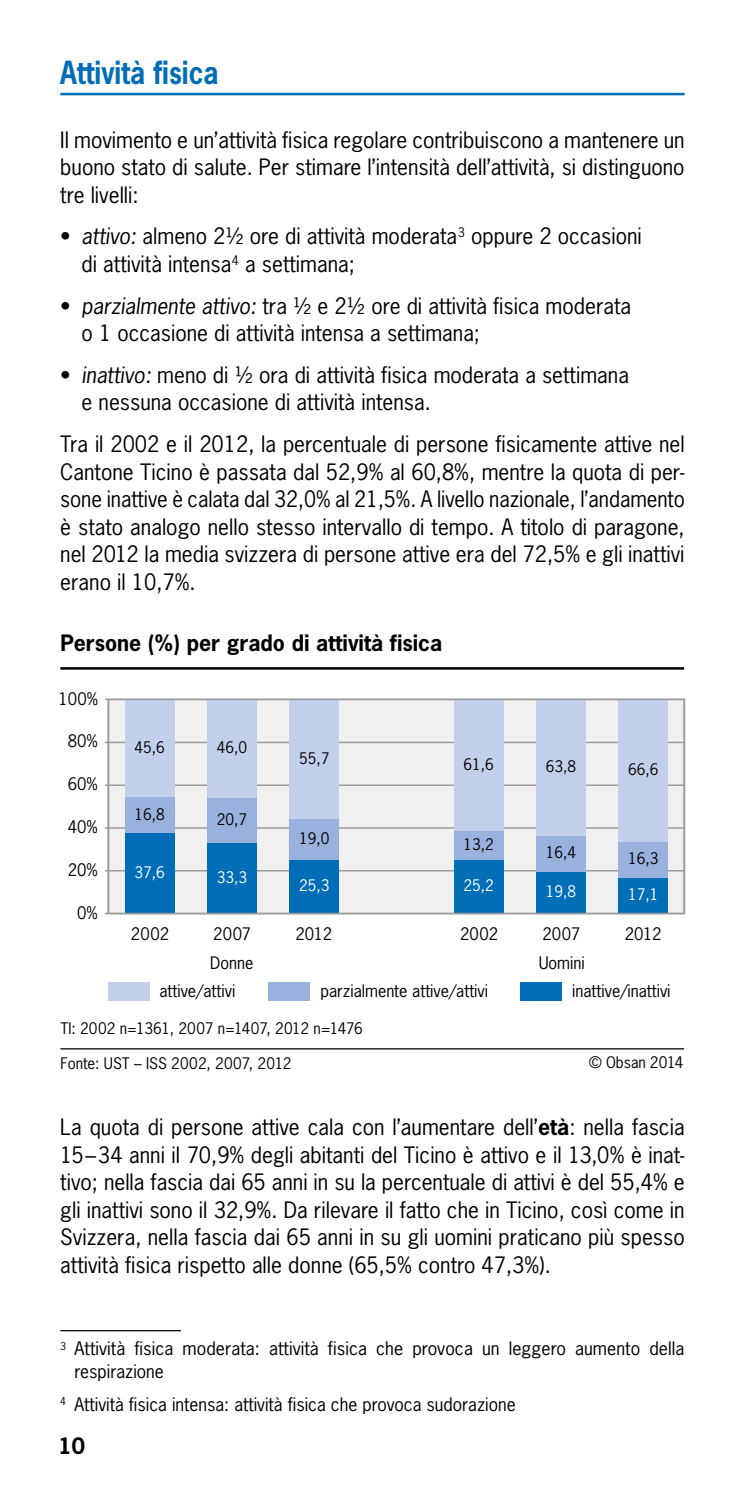
<style>
.page{position:relative;width:745px;height:1489px;background:#fff}
.page>*{position:absolute;margin:0;border:0;box-sizing:border-box;transform-origin:0 0}
.Kopftitel_-mit_Linie{font:700 30px "News Gothic Std";color:#006db7;scale:.88 1}
.Grundtext{font:21.25px/27.5px "News Gothic Std";color:#000;text-align:justify}
.grundtext_einzug_1{font:21.25px/27.5px "News Gothic Std";color:#000}
.t1{font:700 21.25px "News Gothic Std";color:#000}
.Fussnote{font:17.5px/22.5px "News Gothic Std";color:#000}
.t2{font:16.25px "News Gothic Std";color:#000}
.t3{font:15px "News Gothic Std";color:#000}
.t4{font:15px "News Gothic Std";color:#fff}
.s1{font-style:italic}
.s2{font-weight:700}
</style>
<div class="page">
<hr style="left:60px;top:1329px;width:121px;height:2px;background:#000">
<div style="left:105px;top:700px;width:579px;height:215px;background:#f0f0f0"></div>
<hr style="left:108px;top:870px;width:576px;height:1px;background:#9c9d9d">
<hr style="left:108px;top:827px;width:576px;height:1px;background:#9c9d9d">
<hr style="left:108px;top:784px;width:576px;height:2px;background:#9c9d9d">
<hr style="left:108px;top:741px;width:576px;height:2px;background:#9c9d9d">
<div style="left:125px;top:833px;width:49px;height:80px;background:#006db7"></div>
<div style="left:125px;top:797px;width:49px;height:36px;background:#98b1dd"></div>
<div style="left:125px;top:699px;width:49px;height:98px;background:#c3cfeb"></div>
<div style="left:207px;top:842px;width:49px;height:71px;background:#006db7"></div>
<div style="left:207px;top:798px;width:49px;height:44px;background:#98b1dd"></div>
<div style="left:207px;top:699px;width:49px;height:99px;background:#c3cfeb"></div>
<div style="left:289px;top:859px;width:50px;height:54px;background:#006db7"></div>
<div style="left:289px;top:818px;width:50px;height:41px;background:#98b1dd"></div>
<div style="left:289px;top:699px;width:50px;height:119px;background:#c3cfeb"></div>
<div style="left:454px;top:859px;width:49px;height:54px;background:#006db7"></div>
<div style="left:454px;top:831px;width:49px;height:28px;background:#98b1dd"></div>
<div style="left:454px;top:699px;width:49px;height:132px;background:#c3cfeb"></div>
<div style="left:536px;top:871px;width:49px;height:42px;background:#006db7"></div>
<div style="left:536px;top:836px;width:49px;height:35px;background:#98b1dd"></div>
<div style="left:536px;top:699px;width:49px;height:137px;background:#c3cfeb"></div>
<div style="left:618px;top:877px;width:49px;height:36px;background:#006db7"></div>
<div style="left:618px;top:842px;width:49px;height:35px;background:#98b1dd"></div>
<div style="left:618px;top:699px;width:49px;height:143px;background:#c3cfeb"></div>
<div style="left:520px;top:982px;width:41px;height:18px;background:#006db7"></div>
<div style="left:269px;top:982px;width:41px;height:18px;background:#98b1dd"></div>
<div style="left:108px;top:982px;width:41px;height:18px;background:#c3cfeb"></div>
<hr style="left:60px;top:1048px;width:623px;height:1px;background:#000">
<hr style="left:60px;top:667px;width:623px;height:2px;background:#000">
<hr style="left:108px;top:912px;width:576px;height:2px;background:#9c9c9c">
<hr style="left:108px;top:698px;width:576px;height:2px;background:#9c9c9c">
<hr style="left:60px;top:93px;width:624px;height:2px;background:#006db7">
<p class="Kopftitel_-mit_Linie" style="left:60px;top:52px;width:181px">Attività fisica</p>
<p class="Grundtext" style="left:60px;top:126px;width:625px">Il movimento e un’attività fisica regolare contribuiscono a mantenere un buono stato di salute. Per stimare l’intensità dell’attività, si distinguono tre livelli:</p>
<p class="grundtext_einzug_1" style="left:81px;top:222px;width:561px;text-indent:-21px">• <span class="s1">attivo:</span> almeno 2½ ore di attività moderata<sup>3</sup> oppure 2 occasioni di attività intensa<sup>4</sup> a settimana;</p>
<p class="grundtext_einzug_1" style="left:81px;top:292px;width:550px;text-indent:-21px">• <span class="s1">parzialmente attivo:</span> tra ½ e 2½ ore di attività fisica moderata o 1 occasione di attività intensa a settimana;</p>
<p class="grundtext_einzug_1" style="left:81px;top:361px;width:548px;text-indent:-21px">• <span class="s1">inattivo:</span> meno di ½ ora di attività fisica moderata a settimana e nessuna occasione di attività intensa.</p>
<p class="Grundtext" style="left:60px;top:430px;width:625px">Tra il 2002 e il 2012, la percentuale di persone fisicamente attive nel Cantone Ticino è passata dal 52,9% al 60,8%, mentre la quota di per&shy;sone inattive è calata dal 32,0% al 21,5%. A livello nazionale, l’andamento è stato analogo nello stesso intervallo di tempo. A titolo di paragone, nel 2012 la media svizzera di persone attive era del 72,5% e gli inattivi erano il 10,7%.</p>
<p class="t1" style="left:60px;top:629px;width:383px">Persone (%) per grado di attività fisica</p>
<p class="t2" style="left:59px;top:688px;width:41px">100%</p>
<p class="t2" style="left:68px;top:730px;width:32px">80%</p>
<p class="t2" style="left:68px;top:773px;width:32px">60%</p>
<p class="t2" style="left:68px;top:816px;width:32px">40%</p>
<p class="t2" style="left:68px;top:859px;width:32px">20%</p>
<p class="t2" style="left:77px;top:901px;width:22px">0%</p>
<p class="t3" style="left:134px;top:737px;width:32px">45,6</p>
<p class="t3" style="left:217px;top:738px;width:32px">46,0</p>
<p class="t3" style="left:299px;top:748px;width:32px">55,7</p>
<p class="t3" style="left:463px;top:755px;width:32px">61,6</p>
<p class="t3" style="left:545px;top:757px;width:32px">63,8</p>
<p class="t3" style="left:628px;top:760px;width:32px">66,6</p>
<p class="t3" style="left:134px;top:804px;width:32px">16,8</p>
<p class="t3" style="left:217px;top:809px;width:32px">20,7</p>
<p class="t4" style="left:134px;top:862px;width:32px">37,6</p>
<p class="t4" style="left:217px;top:867px;width:32px">33,3</p>
<p class="t3" style="left:299px;top:828px;width:32px">19,0</p>
<p class="t4" style="left:299px;top:875px;width:32px">25,3</p>
<p class="t3" style="left:463px;top:834px;width:32px">13,2</p>
<p class="t4" style="left:463px;top:875px;width:32px">25,2</p>
<p class="t3" style="left:545px;top:843px;width:32px">16,4</p>
<p class="t4" style="left:545px;top:881px;width:32px">19,8</p>
<p class="t3" style="left:628px;top:849px;width:32px">16,3</p>
<p class="t4" style="left:628px;top:884px;width:32px">17,1</p>
<p class="t2" style="left:131px;top:922px;width:40px">2002</p>
<p class="t2" style="left:213px;top:922px;width:39px">2007</p>
<p class="t2" style="left:295px;top:922px;width:38px">2012</p>
<p class="t2" style="left:460px;top:922px;width:40px">2002</p>
<p class="t2" style="left:542px;top:922px;width:39px">2007</p>
<p class="t2" style="left:624px;top:922px;width:38px">2012</p>
<p class="t2" style="left:210px;top:952px;width:45px">Donne</p>
<p class="t2" style="left:538px;top:952px;width:48px">Uomini</p>
<p class="t2" style="left:159px;top:980px;width:77px">attive/attivi</p>
<p class="t2" style="left:320px;top:980px;width:169px">parzialmente attive/attivi</p>
<p class="t2" style="left:572px;top:980px;width:100px">inattive/inattivi</p>
<p class="t3" style="left:60px;top:1018px;width:304px">TI: 2002 n=1361, 2007 n=1407, 2012 n=1476</p>
<p class="t3" style="left:60px;top:1053px;width:232px">Fonte: UST – ISS 2002, 2007, 2012</p>
<p class="t3" style="left:589px;top:1052px;width:96px">© Obsan 2014</p>
<p class="Grundtext" style="left:60px;top:1113px;width:625px">La quota di persone attive cala con l’aumentare dell’<span class="s2">età</span>: nella fascia 15–34 anni il 70,9% degli abitanti del Ticino è attivo e il 13,0% è inat&shy;tivo; nella fascia dai 65 anni in su la percentuale di attivi è del 55,4% e gli inattivi sono il 32,9%. Da rilevare il fatto che in Ticino, così come in Svizzera, nella fascia dai 65 anni in su gli uomini praticano più spesso attività fisica rispetto alle donne (65,5% contro 47,3%).</p>
<p class="Fussnote" style="left:74px;top:1337px;width:611px;text-indent:-14px"><sup>3</sup> Attività fisica moderata: attività fisica che provoca un leggero aumento della respirazione</p>
<p class="Fussnote" style="left:60px;top:1392px;width:456px"><sup>4</sup> Attività fisica intensa: attività fisica che provoca sudorazione</p>
<p class="t1" style="left:58px;top:1431px;width:28px">10</p>
</div>
